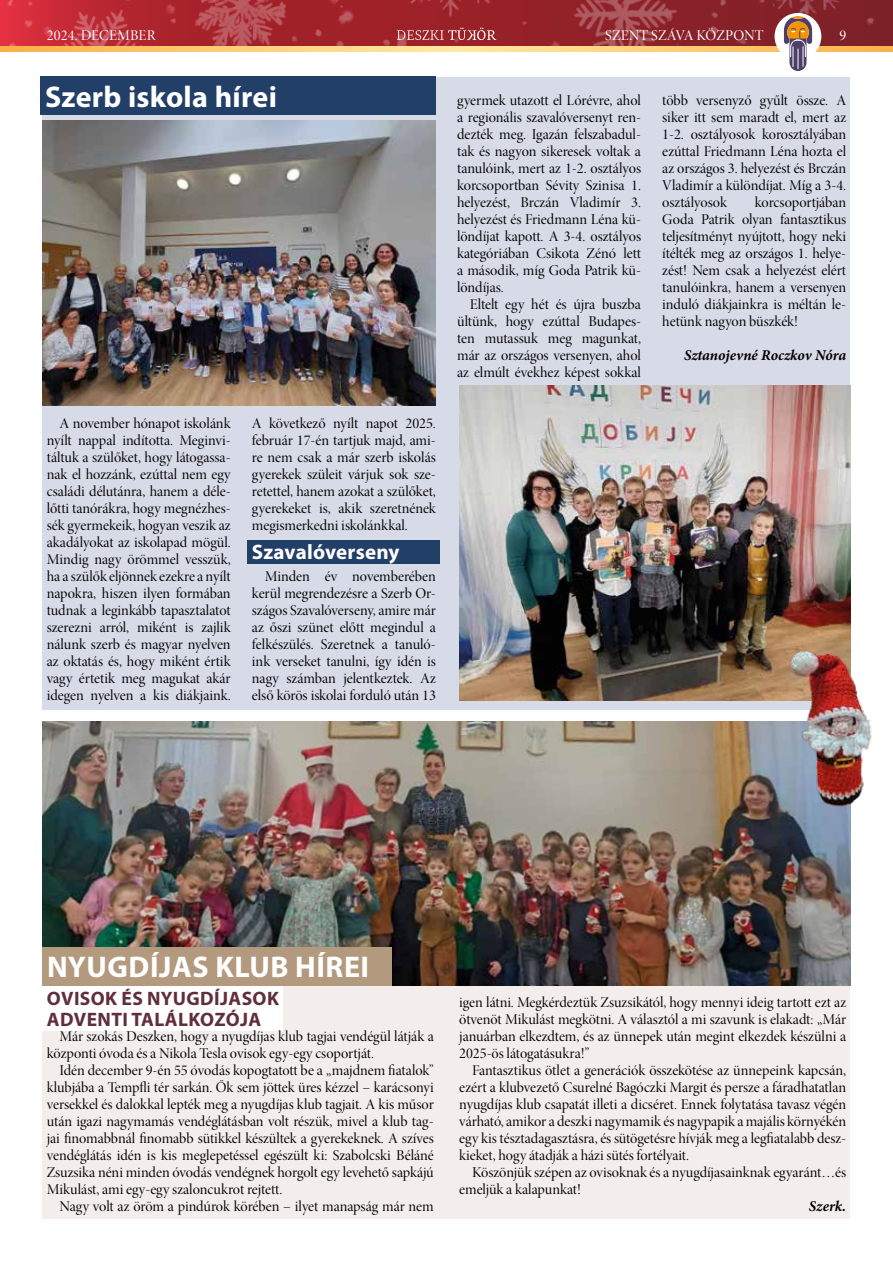
<style>
.page{position:relative;width:893px;height:1263px;background:#fff}
.page>*{position:absolute;margin:0;border:0;box-sizing:border-box;transform-origin:0 0}
.t1{font:700 30px "Myriad Pro";letter-spacing:.01em;color:#fff}
.t2{font:700 21px "Myriad Pro";letter-spacing:.01em;color:#fff}
.t3{font:700 19.5px/21px "Myriad Pro";letter-spacing:.02em;color:#602f3a}
.t4{font:15px/17px "Minion Pro Disp";color:#000;text-align:justify}
.t5{font:15px "Minion Pro Disp";letter-spacing:.01em;color:#fff}
.t6{font:italic 700 15px "Minion Pro";color:#000}
</style>
<div class="page">
<svg style="left:0;top:0;width:893px;height:47px;background:#a32f35"></svg>
<svg style="left:1px;top:47px;width:892px;height:4px;background:#fcce77"></svg>
<svg style="left:397px;top:28px;width:99px;height:12px"></svg>
<div style="left:774px;top:13px;width:47px;height:47px;background:#fff;border-radius:50%"></div>
<div style="left:43px;top:77px;width:807px;height:633px;background:#d7dae7"></div>
<div style="left:248px;top:541px;width:192px;height:23px;background:#223f68"></div>
<div style="left:41px;top:77px;width:395px;height:38px;background:#223f68"></div>
<svg style="left:784px;top:16px;width:28px;height:55px"></svg>
<img style="left:43px;top:121px;width:393px;height:284px">
<img style="left:459px;top:385px;width:391px;height:315px">
<div style="left:43px;top:771px;width:807px;height:448px;background:#f3eeeb"></div>
<div style="left:43px;top:986px;width:240px;height:44px;background:#fff"></div>
<img style="left:43px;top:721px;width:807px;height:265px">
<div style="left:43px;top:947px;width:349px;height:38px;background:#b39a7f"></div>
<img style="left:782px;top:643px;width:90px;height:183px">
<p class="t5" style="left:47px;top:26px;width:110px">2024. DECEMBER</p>
<p class="t5" style="left:605px;top:26px;width:160px">SZENT SZÁVA KÖZPONT</p>
<p class="t5" style="left:839px;top:26px;width:8px">9</p>
<h1 class="t1" style="left:45px;top:77px;width:233px">Szerb iskola hírei</h1>
<p class="t4" style="left:47px;top:415px;width:185px;text-indent:13px">A november hónapot iskolánk nyílt nappal indította. Meginvi&shy;táltuk a szülőket, hogy látogassa&shy;nak el hozzánk, ezúttal nem egy családi délutánra, hanem a déle&shy;lőtti tanórákra, hogy megnézhes&shy;sék gyermekeik, hogyan veszik az akadályokat az iskolapad mögül.<br>Mindig nagy örömmel vesszük, ha a szülők eljönnek ezekre a nyílt napokra, hiszen ilyen formában tudnak a leginkább tapasztalatot szerezni arról, miként is zajlik nálunk szerb és magyar nyelven az oktatás és, hogy miként értik vagy értetik meg magukat akár idegen nyelven a kis diákjaink.</p>
<p class="t4" style="left:252px;top:415px;width:185px">A következő nyílt napot 2025. február 17-én tartjuk majd, ami&shy;re nem csak a már szerb iskolás gyerekek szüleit várjuk sok sze&shy;retettel, hanem azokat a szülőket, gyerekeket is, akik szeretnének megismerkedni iskolánkkal.</p>
<h2 class="t2" style="left:252px;top:538px;width:149px">Szavalóverseny</h2>
<p class="t4" style="left:252px;top:568px;width:185px;text-indent:13px">Minden év novemberében kerül megrendezésre a Szerb Or&shy;szágos Szavalóverseny, amire már az őszi szünet előtt megindul a felkészülés. Szeretnek a tanuló&shy;ink verseket tanulni, így idén is nagy számban jelentkeztek. Az első körös iskolai forduló után 13</p>
<p class="t4" style="left:457px;top:92px;width:185px">gyermek utazott el Lórévre, ahol a regionális szavalóversenyt ren&shy;dezték meg. Igazán felszabadul&shy;tak és nagyon sikeresek voltak a tanulóink, mert az 1-2. osztályos korcsoportban Sévity Szinisa 1. helyezést, Brczán Vladimír 3. helyezést és Friedmann Léna kü&shy;löndíjat kapott. A 3-4. osztályos kategóriában Csikota Zénó lett a második, míg Goda Patrik kü&shy;löndíjas.</p>
<p class="t4" style="left:457px;top:296px;width:185px;text-indent:13px">Eltelt egy hét és újra buszba ültünk, hogy ezúttal Budapes&shy;ten mutassuk meg magunkat, már az országos versenyen, ahol az elmúlt évekhez képest sokkal</p>
<p class="t4" style="left:662px;top:92px;width:185px">több versenyző gyűlt össze. A siker itt sem maradt el, mert az 1-2. osztályosok korosztályában ezúttal Friedmann Léna hozta el az országos 3. helyezést és Brczán Vladimír a különdíjat. Míg a 3-4. osztályosok</p>
<p class="t4" style="left:662px;top:194px;width:185px;text-indent:93px">korcsoportjában Goda Patrik olyan fantasztikus teljesítményt nyújtott, hogy neki ítélték meg az országos 1. helye&shy;zést! Nem csak a helyezést elért tanulóinkra, hanem a versenyen induló diákjainkra is méltán le&shy;hetünk nagyon büszkék!</p>
<p class="t6" style="left:684px;top:345px;width:164px">Sztanojevné Roczkov Nóra</p>
<h1 class="t1" style="left:47px;top:948px;width:324px">NYUGDÍJAS KLUB HÍREI</h1>
<h3 class="t3" style="left:47px;top:987px;width:234px">OVISOK ÉS NYUGDÍJASOK<br>ADVENTI TALÁLKOZÓJA</h3>
<p class="t4" style="left:47px;top:1027px;width:388px;text-indent:13px">Már szokás Deszken, hogy a nyugdíjas klub tagjai vendégül látják a központi óvoda és a Nikola Tesla ovisok egy-egy csoportját.</p>
<p class="t4" style="left:47px;top:1062px;width:388px;text-indent:13px">Idén december 9-én 55 óvodás kopogtatott be a „majdnem fiatalok” klubjába a Tempfli tér sarkán. Ők sem jöttek üres kézzel – karácsonyi versekkel és dalokkal lepték meg a nyugdíjas klub tagjait. A kis műsor után igazi nagymamás vendéglátásban volt részük, mivel a klub tag&shy;jai finomabbnál finomabb sütikkel készültek a gyerekeknek. A szíves vendéglátás idén is kis meglepetéssel egészült ki: Szabolcski Béláné Zsuzsika néni minden óvodás vendégnek horgolt egy levehető sapkájú Mikulást, ami egy-egy szaloncukrot rejtett.</p>
<p class="t4" style="left:60px;top:1198px;width:376px">Nagy volt az öröm a pindúrok körében – ilyet manapság már nem</p>
<p class="t4" style="left:459px;top:994px;width:388px">igen látni. Megkérdeztük Zsuzsikától, hogy mennyi ideig tartott ezt az ötvenöt Mikulást megkötni. A választól a mi szavunk is elakadt: „Már januárban elkezdtem, és az ünnepek után megint elkezdek készülni a 2025-ös látogatásukra!”</p>
<p class="t4" style="left:459px;top:1062px;width:388px;text-indent:13px">Fantasztikus ötlet a generációk összekötése az ünnepeink kapcsán, ezért a klubvezető Csurelné Bagóczki Margit és persze a fáradhatatlan nyugdíjas klub csapatát illeti a dicséret. Ennek folytatása tavasz végén várható, amikor a deszki nagymamik és nagypapik a majális környékén egy kis tésztadagasztásra, és sütögetésre hívják meg a legfiatalabb desz&shy;kieket, hogy átadják a házi sütés fortélyait.</p>
<p class="t4" style="left:459px;top:1164px;width:388px;text-indent:13px">Köszönjük szépen az ovisoknak és a nyugdíjasainknak egyaránt…és emeljük a kalapunkat!</p>
<p class="t6" style="left:809px;top:1195px;width:39px">Szerk.</p>
</div>
